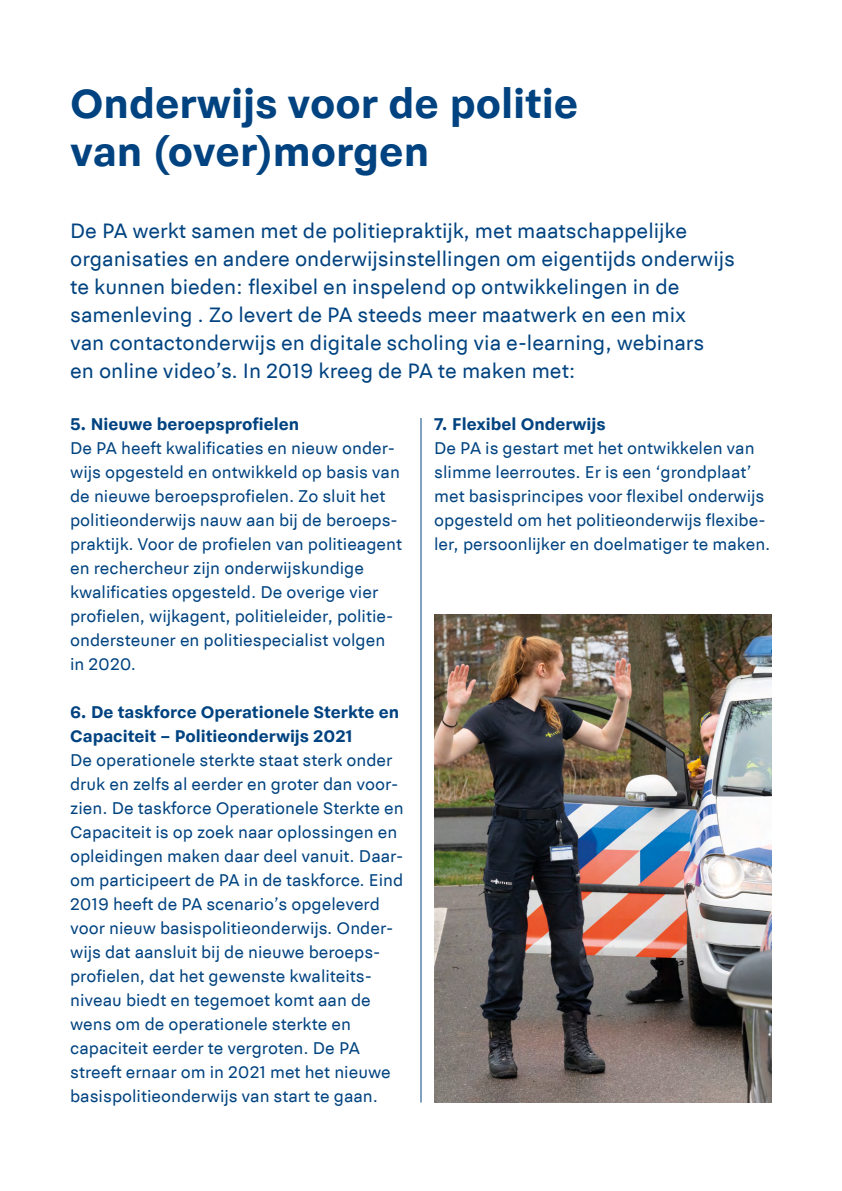
<style>
.page{position:relative;width:842px;height:1191px;background:#fff}
.page>*{position:absolute;margin:0;border:0;box-sizing:border-box;transform-origin:0 0}
.t1{font:700 44px/48px "Politie Sans";color:#004380}
.t2{font:22px/28px "Politie Sans";color:#004380}
.t3{font:18px/24px "Politie Sans";color:#004380}
.t4{font:700 18px/24px "Politie Sans";color:#004380}
</style>
<div class="page">
<hr style="left:421px;top:418px;width:1px;height:684px;background:#004380">
<img style="left:434px;top:614px;width:338px;height:488px">
<h1 class="t1" style="left:70px;top:80px;width:510px">Onderwijs voor de politie van (over)morgen</h1>
<p class="t2" style="left:70px;top:217px;width:666px">De PA werkt samen met de politiepraktijk, met maatschappelijke organisaties en andere onderwijsinstellingen om eigentijds onderwijs te kunnen bieden: flexibel en inspelend op ontwikkelingen in de samenleving . Zo levert de PA steeds meer maatwerk en een mix<br>van contactonderwijs en digitale scholing via e-learning, webinars<br>en online video’s. In 2019 kreeg de PA te maken met:</p>
<p class="t4" style="left:70px;top:412px;width:231px">5. Nieuwe beroepsprofielen</p>
<p class="t3" style="left:70px;top:436px;width:333px">De PA heeft kwalificaties en nieuw onder&shy;wijs opgesteld en ontwikkeld op basis van de nieuwe beroepsprofielen. Zo sluit het politieonderwijs nauw aan bij de beroeps&shy;praktijk. Voor de profielen van politieagent en rechercheur zijn onderwijskundige kwalificaties opgesteld. De overige vier profielen, wijkagent, politieleider, politie&shy;ondersteuner en politiespecialist volgen in 2020.</p>
<p class="t4" style="left:70px;top:700px;width:331px">6. De taskforce Operationele Sterkte en<br>Capaciteit – Politieonderwijs 2021</p>
<p class="t3" style="left:70px;top:748px;width:335px">De operationele sterkte staat sterk onder druk en zelfs al eerder en groter dan voor&shy;zien. De taskforce Operationele Sterkte en Capaciteit is op zoek naar oplossingen en opleidingen maken daar deel vanuit. Daar&shy;om participeert de PA in de taskforce. Eind 2019 heeft de PA scenario’s opgeleverd voor nieuw basispolitieonderwijs. Onder&shy;wijs dat aansluit bij de nieuwe beroeps&shy;profielen, dat het gewenste kwaliteits&shy;niveau biedt en tegemoet komt aan de wens om de operationele sterkte en capaciteit eerder te vergroten. De PA streeft ernaar om in 2021 met het nieuwe basispolitieonderwijs van start te gaan.</p>
<p class="t4" style="left:434px;top:412px;width:173px">7. Flexibel Onderwijs</p>
<p class="t3" style="left:434px;top:436px;width:338px">De PA is gestart met het ontwikkelen van slimme leerroutes. Er is een ‘grondplaat’ met basisprincipes voor flexibel onderwijs opgesteld om het politieonderwijs flexibe&shy;ler, persoonlijker en doelmatiger te maken.</p>
</div>
